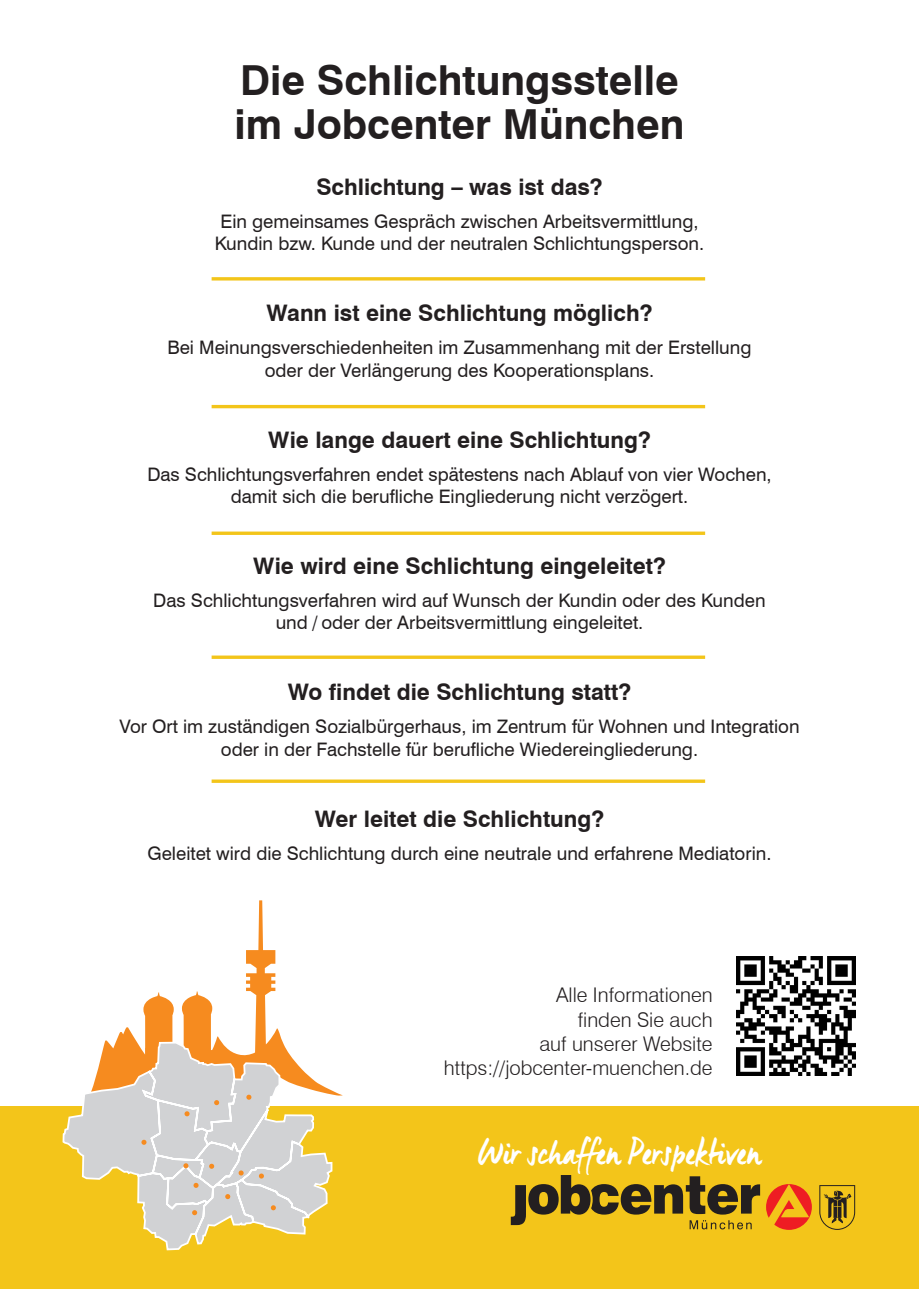
<style>
.page{position:relative;width:919px;height:1289px;background:#fff}
.page>*{position:absolute;margin:0;border:0;box-sizing:border-box;transform-origin:0 0}
.t1{font:700 41.4px/43.5px "Swiss 721 BT";color:#231f20}
.t2{font:35.7px "Manus";color:#fff}
.t3{font:700 22.8px "Swiss 721 BT";color:#231f20}
.t4{font:300 20.25px/24.3px "Swiss 721 BT";color:#231f20;text-align:right}
.t5{font:18.6px/22.4px "Swiss 721 BT";color:#231f20;text-align:center}
</style>
<div class="page">
<div style="left:0;top:1106px;width:918px;height:182px;background:#f3c51a"></div>
<svg style="left:510px;top:1175px;width:250px;height:54px"></svg>
<svg style="left:766px;top:1184px;width:45px;height:45px"></svg>
<svg style="left:819px;top:1185px;width:36px;height:44px"></svg>
<svg style="left:116px;top:992px;width:58px;height:48px"></svg>
<svg style="left:62px;top:1040px;width:271px;height:210px"></svg>
<svg style="left:182px;top:900px;width:161px;height:205px"></svg>
<svg style="left:238px;top:1170px;width:6px;height:5px"></svg>
<svg style="left:259px;top:1173px;width:5px;height:5px"></svg>
<svg style="left:225px;top:1193px;width:5px;height:6px"></svg>
<svg style="left:271px;top:1205px;width:5px;height:5px"></svg>
<svg style="left:209px;top:1163px;width:5px;height:5px"></svg>
<svg style="left:184px;top:1111px;width:5px;height:5px"></svg>
<svg style="left:193px;top:1182px;width:5px;height:5px"></svg>
<svg style="left:141px;top:1139px;width:5px;height:5px"></svg>
<svg style="left:183px;top:1163px;width:5px;height:5px"></svg>
<svg style="left:192px;top:1210px;width:5px;height:5px"></svg>
<hr style="left:211px;top:277px;width:494px;height:3px;background:#f3c51a">
<hr style="left:211px;top:405px;width:494px;height:3px;background:#f3c51a">
<svg style="left:211px;top:531px;width:494px;height:4px;background:#f4cd3d"></svg>
<svg style="left:211px;top:655px;width:494px;height:4px;background:#f4cd3d"></svg>
<svg style="left:211px;top:779px;width:494px;height:4px;background:#f4cd3d"></svg>
<img style="left:736px;top:956px;width:119px;height:119px">
<h1 class="t1" style="left:234px;top:58px;width:451px">Die Schlichtungsstelle im Jobcenter München</h1>
<p class="t3" style="left:316px;top:173px;width:288px">Schlichtung – was ist das?</p>
<p class="t5" style="left:215px;top:210px;width:491px">Ein gemeinsames Gespräch zwischen Arbeitsvermittlung,<br>Kundin bzw. Kunde und der neutralen Schlichtungsperson.</p>
<p class="t3" style="left:266px;top:299px;width:387px">Wann ist eine Schlichtung möglich?</p>
<p class="t5" style="left:167px;top:336px;width:585px">Bei Meinungsverschiedenheiten im Zusammenhang mit der Erstellung oder der Verlängerung des Kooperationsplans.</p>
<p class="t3" style="left:268px;top:425px;width:384px">Wie lange dauert eine Schlichtung?</p>
<p class="t5" style="left:147px;top:462px;width:625px">Das Schlichtungsverfahren endet spätestens nach Ablauf von vier Wochen, damit sich die berufliche Eingliederung nicht verzögert.</p>
<p class="t3" style="left:253px;top:552px;width:414px">Wie wird eine Schlichtung eingeleitet?</p>
<p class="t5" style="left:153px;top:589px;width:613px">Das Schlichtungsverfahren wird auf Wunsch der Kundin oder des Kunden und / oder der Arbeitsvermittlung eingeleitet.</p>
<p class="t3" style="left:288px;top:678px;width:344px">Wo findet die Schlichtung statt?</p>
<p class="t5" style="left:119px;top:715px;width:681px">Vor Ort im zuständigen Sozialbürgerhaus, im Zentrum für Wohnen und Integration oder in der Fachstelle für berufliche Wiedereingliederung.</p>
<p class="t3" style="left:315px;top:804px;width:290px">Wer leitet die Schlichtung?</p>
<p class="t5" style="left:147px;top:841px;width:625px">Geleitet wird die Schlichtung durch eine neutrale und erfahrene Mediatorin.</p>
<p class="t4" style="left:444px;top:982px;width:270px">Alle Informationen<br>finden Sie auch<br>auf unserer Website https://jobcenter-muenchen.de</p>
<h2 class="t2" style="left:478px;top:1130px;width:285px">Wir schaffen Perspektiven</h2>
</div>
